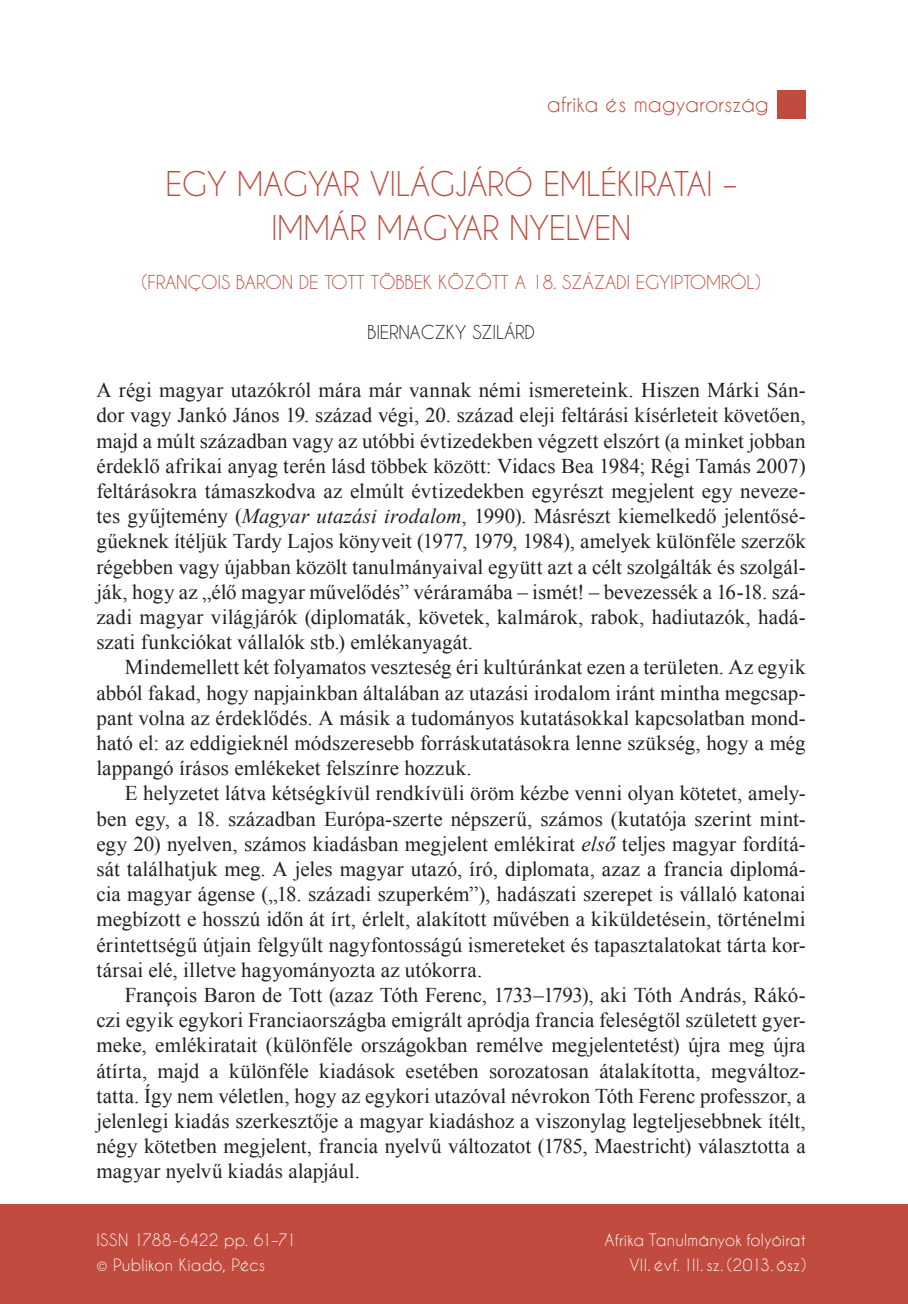
<style>
.page{position:relative;width:908px;height:1304px;background:#fff}
.page>*{position:absolute;margin:0;border:0;box-sizing:border-box;transform-origin:0 0}
.t1{font:32px/44px "Caviar Dreams";letter-spacing:-.015em;color:#c14b3e;text-align:center}
.t2{font:21px/25.2px "Times New Roman";color:#231f20;text-align:justify}
.t3{font:21px "Caviar Dreams";letter-spacing:-.005em;color:#c14b3e}
.t4{font:18px "Caviar Dreams";letter-spacing:-.015em;color:#c14b3e}
.t5{font:18px "Caviar Dreams";letter-spacing:-.015em;color:#231f20}
.t6{font:16px "Caviar Dreams";letter-spacing:.01em;color:#fff}
.s1{font-style:italic}
</style>
<div class="page">
<div style="left:0;top:1204px;width:907px;height:100px;background:#c14b3e"></div>
<div style="left:777px;top:91px;width:28px;height:28px;background:#c14b3e"></div>
<p class="t3" style="left:546px;top:92px;width:224px">afrika és magyarország</p>
<h1 class="t1" style="left:165px;top:162px;width:572px">EGY MAGYAR VILÁGJÁRÓ EMLÉKIRATAI –<br>IMMÁR MAGYAR NYELVEN</h1>
<p class="t4" style="left:141px;top:273px;width:620px">(François Baron de Tott többek között a 18. századi Egyiptomról)</p>
<p class="t5" style="left:367px;top:322px;width:19px">Bierna</p>
<p class="t5" style="left:420px;top:322px;width:81px">czky Szilár</p>
<p class="t5" style="left:524px;top:322px;width:12px">d</p>
<p class="t2" style="left:96px;top:377px;width:710px">A régi magyar utazókról mára már vannak némi ismereteink. Hiszen Márki Sán&shy;dor vagy Jankó János 19. század végi, 20. század eleji feltárási kísérleteit követően, majd a múlt században vagy az utóbbi évtizedekben végzett elszórt (a minket jobban érdeklő afrikai anyag terén lásd többek között: Vidacs Bea 1984; Régi Tamás 2007) feltárásokra támaszkodva az elmúlt évtizedekben egyrészt megjelent egy neveze&shy;tes gyűjtemény (<span class="s1">Magyar utazási irodalom</span>, 1990). Másrészt kiemelkedő jelentősé&shy;gűeknek ítéljük Tardy Lajos könyveit (1977, 1979, 1984), amelyek különféle szerzők régebben vagy újabban közölt tanulmányaival együtt azt a célt szolgálták és szolgál&shy;ják, hogy az „élő magyar művelődés” véráramába – ismét! – bevezessék a 16-18. szá&shy;zadi magyar világjárók (diplomaták, követek, kalmárok, rabok, hadiutazók, hadá&shy;szati funkciókat vállalók stb.) emlékanyagát.</p>
<p class="t2" style="left:96px;top:654px;width:710px;text-indent:28px">Mindemellett két folyamatos veszteség éri kultúránkat ezen a területen. Az egyik abból fakad, hogy napjainkban általában az utazási irodalom iránt mintha megcsap&shy;pant volna az érdeklődés. A másik a tudományos kutatásokkal kapcsolatban mond&shy;ható el: az eddigieknél módszeresebb forráskutatásokra lenne szükség, hogy a még lappangó írásos emlékeket felszínre hozzuk.</p>
<p class="t2" style="left:96px;top:780px;width:710px;text-indent:28px">E helyzetet látva kétségkívül rendkívüli öröm kézbe venni olyan kötetet, amely&shy;ben egy, a 18. században Európa-szerte népszerű, számos (kutatója szerint mint&shy;egy 20) nyelven, számos kiadásban megjelent emlékirat <span class="s1">első</span> teljes magyar fordítá&shy;sát találhatjuk meg. A jeles magyar utazó, író, diplomata, azaz a francia diplomá&shy;cia magyar ágense („18. századi szuperkém”), hadászati szerepet is vállaló katonai megbízott e hosszú időn át írt, érlelt, alakított művében a kiküldetésein, történelmi érintettségű útjain felgyűlt nagyfontosságú ismereteket és tapasztalatokat tárta kor&shy;társai elé, illetve hagyományozta az utókorra.</p>
<p class="t2" style="left:96px;top:982px;width:710px;text-indent:28px">François Baron de Tott (azaz Tóth Ferenc, 1733–1793), aki Tóth András, Rákó&shy;czi egyik egykori Franciaországba emigrált apródja francia feleségtől született gyer&shy;meke, emlékiratait (különféle országokban remélve megjelentetést) újra meg újra átírta, majd a különféle kiadások esetében sorozatosan átalakította, megváltoz&shy;tatta. Így nem véletlen, hogy az egykori utazóval névrokon Tóth Ferenc professzor, a jelenlegi kiadás szerkesztője a magyar kiadáshoz a viszonylag legteljesebbnek ítélt, négy kötetben megjelent, francia nyelvű változatot (1785, Maestricht) választotta a magyar nyelvű kiadás alapjául.</p>
<p class="t6" style="left:96px;top:1231px;width:201px">ISSN 1788-6422 pp. 61–71</p>
<p class="t6" style="left:604px;top:1231px;width:203px">Afrika Tanulmányok folyóirat</p>
<p class="t6" style="left:96px;top:1256px;width:170px">© Publikon Kiadó, Pécs</p>
<p class="t6" style="left:629px;top:1256px;width:178px">VII. évf. 1II. sz. (2013. ősz)</p>
</div>
